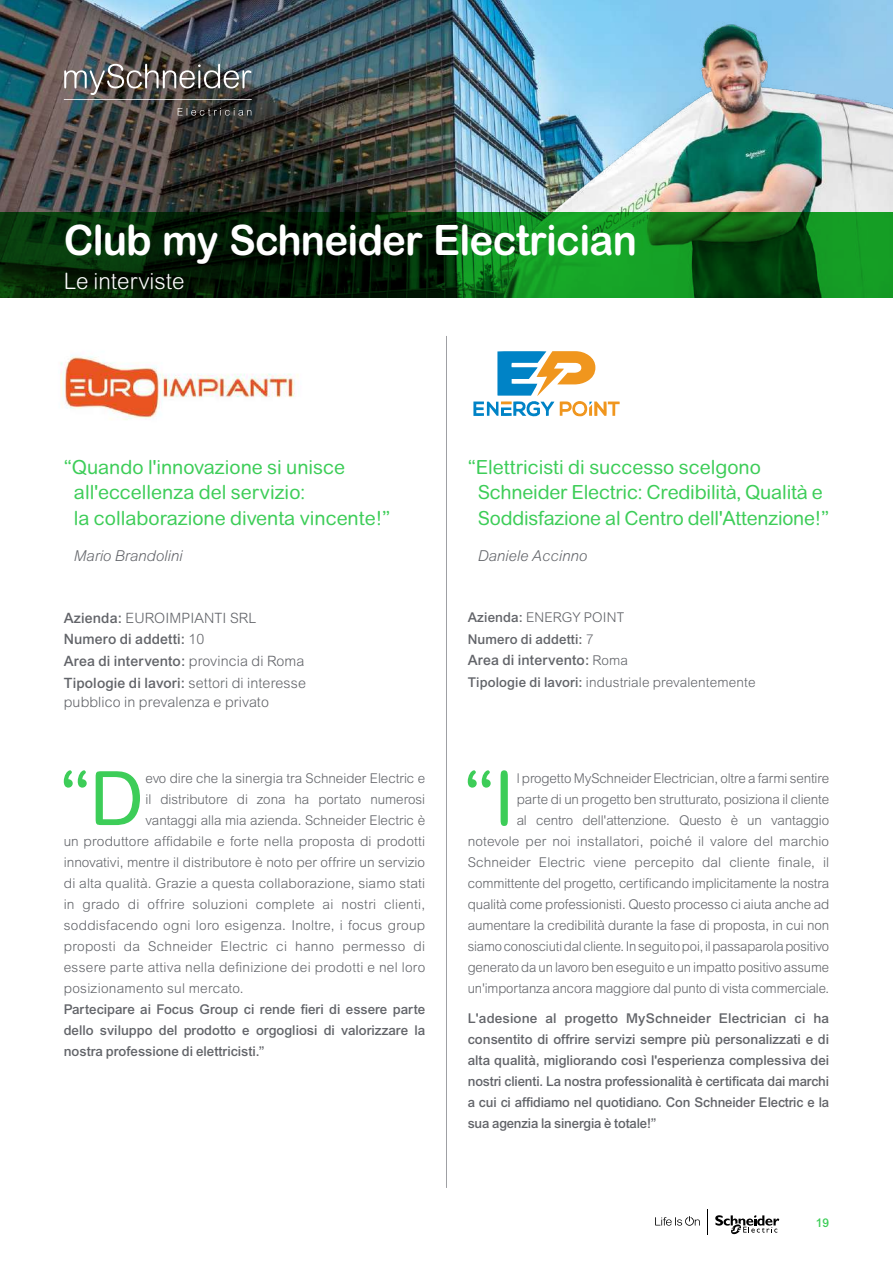
<style>
.page{position:relative;width:893px;height:1263px;background:#fff}
.page>*{position:absolute;margin:0;border:0;box-sizing:border-box;transform-origin:0 0}
.t1{font:75.15px "Arial Rounded MT Pro";color:#3dcd58}
.t2{font:700 42px "Arial Rounded MT Pro";letter-spacing:-.02em;color:#fff;scale:.96 1}
.t3{font:300 22.5px "Arial Rounded MT Pro";color:#fff}
.t4{font:19.5px/25.5px "Arial Rounded MT Pro";color:#3dcd58}
.t5{font:italic 300 15px "Arial MT Std";color:#626469}
.t6{font:500 14.25px/21.6px "Arial MT Std";letter-spacing:.01em;color:#626469}
.t7{font:300 14.25px "Arial MT Std";letter-spacing:.01em;color:#626469}
.t8{font:300 13.5px/21px "Arial MT Std";color:#626469;text-align:right}
.t9{font:500 13.5px/21px "Arial MT Std";color:#626469;text-align:justify}
.t10{font:300 13.5px "Arial MT Std";letter-spacing:.02em;color:#626469}
.t11{font:500 12px "Arial MT Std";color:#3dcd58}
.s1{font-weight:300}
.s2{font-weight:300;font-size:13.5px}
.s3{font-weight:500}
</style>
<div class="page">
<img style="left:0;top:0;width:493px;height:213px">
<img style="left:493px;top:0;width:400px;height:213px">
<svg style="left:0;top:213px;width:893px;height:85px;background:#094d11"></svg>
<img style="left:64px;top:64px;width:187px;height:31px">
<svg style="left:178px;top:108px;width:73px;height:8px"></svg>
<hr style="left:64px;top:99px;width:188px;height:1px;background:#fff">
<hr style="left:446px;top:336px;width:1px;height:852px;background:#9fa0a4">
<svg style="left:473px;top:351px;width:147px;height:66px"></svg>
<img style="left:60px;top:355px;width:239px;height:65px">
<svg style="left:655px;top:1216px;width:45px;height:10px"></svg>
<svg style="left:715px;top:1215px;width:64px;height:20px"></svg>
<svg style="left:707px;top:1209px;width:1px;height:25px"></svg>
<h2 class="t2" style="left:64px;top:215px;width:599px">Club my Schneider Electrician</h2>
<h3 class="t3" style="left:64px;top:268px;width:122px">Le interviste</h3>
<h3 class="t4" style="left:74px;top:455px;width:318px;text-indent:-10px">“Quando l'innovazione si unisce all'eccellenza del servizio:<br>la collaborazione diventa vincente!”</h3>
<p class="t5" style="left:74px;top:547px;width:110px">Mario Brandolini</p>
<p class="t6" style="left:64px;top:607px;width:244px">Azienda: <span class="s1">EUROIMPIANTI SRL<br></span>Numero di addetti: <span class="s1">10<br></span>Area di intervento: <span class="s1">provincia di Roma<br></span>Tipologie di lavori: <span class="s1">settori di interesse</span></p>
<p class="t7" style="left:64px;top:694px;width:207px">pubblico in prevalenza e privato</p>
<h1 class="t1" style="left:59px;top:755px;width:86px">“D</h1>
<p class="t8" style="left:146px;top:768px;width:281px">evo dire che la sinergia tra Schneider Electric e</p>
<p class="t8" style="left:146px;top:789px;width:281px">il distributore di zona ha portato numerosi</p>
<p class="t8" style="left:146px;top:810px;width:281px">vantaggi alla mia azienda. Schneider Electric è</p>
<p class="t8" style="left:64px;top:831px;width:363px">un produttore affidabile e forte nella proposta di prodotti</p>
<p class="t8" style="left:64px;top:852px;width:363px">innovativi, mentre il distributore è noto per offrire un servizio</p>
<p class="t8" style="left:64px;top:873px;width:363px">di alta qualità. Grazie a questa collaborazione, siamo stati</p>
<p class="t10" style="left:64px;top:897px;width:363px">in grado di offrire soluzioni complete ai nostri clienti,</p>
<p class="t10" style="left:64px;top:918px;width:363px">soddisfacendo ogni loro esigenza. Inoltre, i focus group</p>
<p class="t10" style="left:64px;top:939px;width:363px">proposti da Schneider Electric ci hanno permesso di</p>
<p class="t10" style="left:64px;top:960px;width:363px">essere parte attiva nella definizione dei prodotti e nel loro</p>
<p class="t10" style="left:64px;top:981px;width:181px">posizionamento sul mercato.</p>
<p class="t9" style="left:64px;top:999px;width:363px">Partecipare ai Focus Group ci rende fieri di essere parte dello sviluppo del prodotto e orgogliosi di valorizzare la nostra professione di elettricisti.”</p>
<h3 class="t4" style="left:478px;top:455px;width:353px;text-indent:-10px">“Elettricisti di successo scelgono<br>Schneider Electric: Credibilità, Qualità e<br>Soddisfazione al Centro dell'Attenzione!”</h3>
<p class="t5" style="left:478px;top:547px;width:111px">Daniele Accinno</p>
<p class="t9" style="left:468px;top:606px;width:158px;line-height:21.6px">Azienda: <span class="s1">ENERGY POINT<br></span>Numero di addetti: <span class="s1">7</span></p>
<p class="t6" style="left:468px;top:649px;width:162px">Area di intervento: <span class="s2">Roma</span></p>
<p class="t8" style="left:468px;top:672px;width:289px"><span class="s3">Tipologie di lavori:</span> industriale prevalentemente</p>
<h1 class="t1" style="left:463px;top:755px;width:53px">“I</h1>
<p class="t8" style="left:468px;top:768px;width:363px">l progetto MySchneider Electrician, oltre a farmi sentire<br>parte di un progetto ben strutturato, posiziona il cliente<br>al centro dell'attenzione. Questo è un vantaggio notevole per noi installatori, poiché il valore del marchio Schneider Electric viene percepito dal cliente finale, il committente del progetto, certificando implicitamente la nostra qualità come professionisti. Questo processo ci aiuta anche ad aumentare la credibilità durante la fase di proposta, in cui non siamo conosciuti dal cliente. In seguito poi, il passaparola positivo generato da un lavoro ben eseguito e un impatto positivo assume un'importanza ancora maggiore dal punto di vista commerciale.</p>
<p class="t9" style="left:468px;top:1007px;width:363px">L'adesione al progetto MySchneider Electrician ci ha consentito di offrire servizi sempre più personalizzati e di alta qualità, migliorando così l'esperienza complessiva dei nostri clienti. La nostra professionalità è certificata dai marchi a cui ci affidiamo nel quotidiano. Con Schneider Electric e la sua agenzia la sinergia è totale!”</p>
<p class="t11" style="left:816px;top:1216px;width:15px">19</p>
</div>
